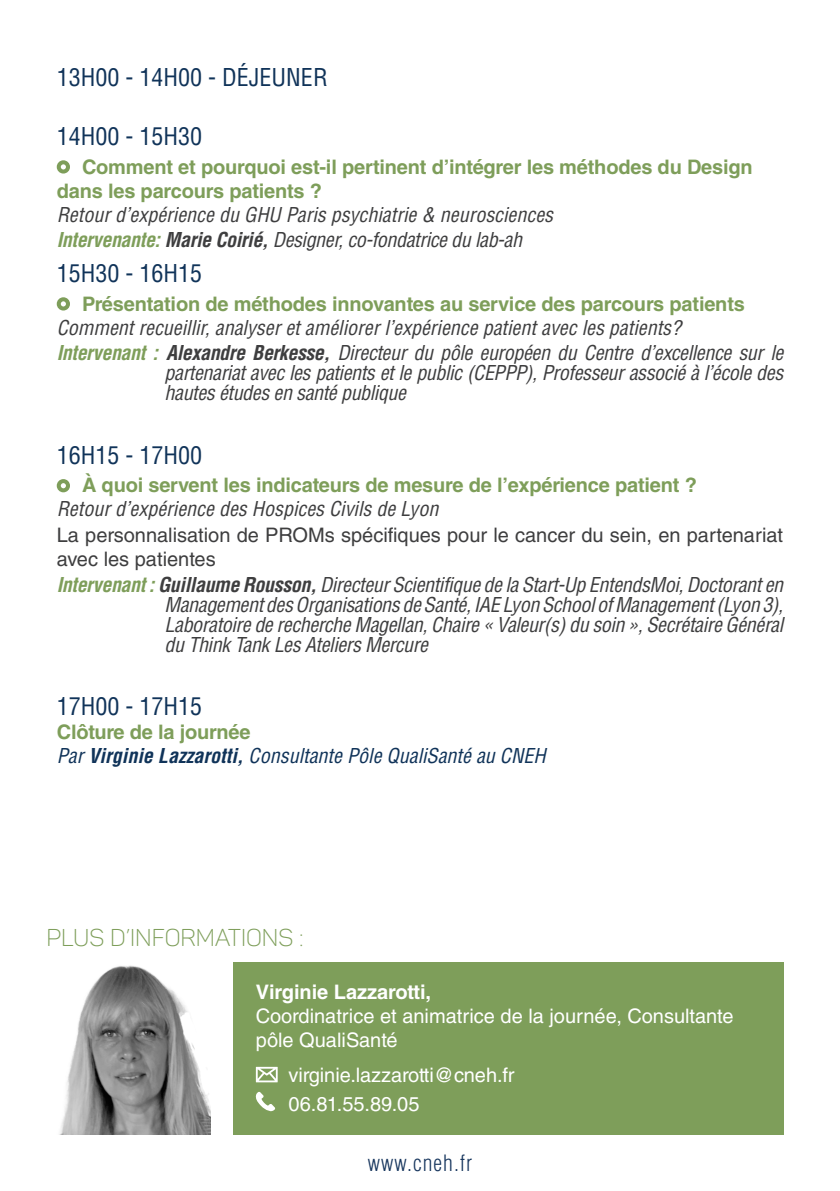
<style>
.page{position:relative;width:840px;height:1191px;background:#fff}
.page>*{position:absolute;margin:0;border:0;box-sizing:border-box;transform-origin:0 0}
.t1{font:condensed 24px "Helvetica LT Std";color:#103359}
.t2{font:24px "Panton Light Caps";color:#7e9e5a}
.DUREE_SESSION_PRIX{font:300 condensed 22px "Helvetica LT Std";letter-spacing:.05em;color:#16355d}
.t3{font:italic condensed 20px/20px "Helvetica LT Std";color:#3e3e3f;text-align:justify}
.t4{font:700 20px/24px "Helvetica LT Std";letter-spacing:-.01em;color:#7e9e5a}
.t5{font:20px/24px "Helvetica LT Std";color:#fff}
.t6{font:20px/24px "Helvetica LT Std";color:#3e3e3f}
.t7{font:italic condensed 20px "Helvetica LT Std";letter-spacing:-.02em;color:#3e3e3f}
.t8{font:italic condensed 20px "Helvetica LT Std";color:#103359}
.t9{font:700 20px "Helvetica LT Std";letter-spacing:-.005em;color:#fff}
.s1{font-weight:700;color:#7e9e5a}
.s2{font-weight:700}
</style>
<div class="page">
<div style="left:233px;top:962px;width:549px;height:172px;background:#7e9e5a"></div>
<svg style="left:256px;top:1066px;width:21px;height:16px"></svg>
<svg style="left:255px;top:1091px;width:20px;height:20px"></svg>
<img style="left:60px;top:965px;width:150px;height:169px">
<div style="left:57px;top:160px;width:13px;height:13px;border:4px solid #7e9e5a;border-radius:50%"></div>
<div style="left:57px;top:297px;width:13px;height:13px;border:4px solid #7e9e5a;border-radius:50%"></div>
<div style="left:57px;top:479px;width:13px;height:13px;border:4px solid #7e9e5a;border-radius:50%"></div>
<p class="t1" style="left:57px;top:62px;width:272px">13H00 - 14H00 - DÉJEUNER</p>
<p class="t1" style="left:57px;top:121px;width:147px">14H00 - 15H30</p>
<p class="t4" style="left:57px;top:154px;width:697px;text-indent:25px">Comment et pourquoi est-il pertinent d’intégrer les méthodes du Design dans les parcours patients ?</p>
<p class="t3" style="left:57px;top:204px;width:497px">Retour d’expérience du GHU Paris psychiatrie &amp; neurosciences</p>
<p class="t7" style="left:57px;top:227px;width:466px"><span class="s1">Intervenante:</span> <span class="s2">Marie Coirié,</span> Designer, co-fondatrice du lab-ah</p>
<p class="t1" style="left:57px;top:258px;width:147px">15H30 - 16H15</p>
<p class="t4" style="left:82px;top:291px;width:664px">Présentation de méthodes innovantes au service des parcours patients</p>
<p class="t3" style="left:57px;top:317px;width:625px">Comment recueillir, analyser et améliorer l’expérience patient avec les patients?</p>
<p class="t3" style="left:164px;top:343px;width:620px;text-indent:-108px"><span class="s1">Intervenant :</span> <span class="s2">Alexandre Berkesse,</span> Directeur du pôle européen du Centre d’excellence sur le partenariat avec les patients et le public (CEPPP), Professeur associé à l’école des hautes études en santé publique</p>
<p class="t1" style="left:57px;top:440px;width:147px">16H15 - 17H00</p>
<p class="t4" style="left:82px;top:473px;width:616px">À quoi servent les indicateurs de mesure de l’expérience patient ?</p>
<p class="t3" style="left:57px;top:499px;width:383px">Retour d’expérience des Hospices Civils de Lyon</p>
<p class="t6" style="left:57px;top:523px;width:727px">La personnalisation de PROMs spécifiques pour le cancer du sein, en partenariat avec les patientes</p>
<p class="t3" style="left:164px;top:574px;width:619px;text-indent:-108px"><span class="s1">Intervenant :</span> <span class="s2">Guillaume Rousson,</span> Directeur Scientifique de la Start-Up EntendsMoi, Doctorant en Management des Organisations de Santé, IAE Lyon School of Management (Lyon 3), Laboratoire de recherche Magellan, Chaire « Valeur(s) du soin », Secrétaire Général du Think Tank Les Ateliers Mercure</p>
<p class="t1" style="left:57px;top:691px;width:147px">17H00 - 17H15</p>
<p class="t4" style="left:57px;top:719px;width:195px">Clôture de la journée</p>
<p class="t8" style="left:57px;top:743px;width:490px">Par <span class="s2">Virginie Lazzarotti,</span> Consultante Pôle QualiSanté au CNEH</p>
<p class="t2" style="left:46px;top:922px;width:259px">PLUS D’INFORMATIONS :</p>
<p class="t9" style="left:256px;top:979px;width:177px">Virginie Lazzarotti,</p>
<p class="t5" style="left:256px;top:1004px;width:479px">Coordinatrice et animatrice de la journée, Consultante pôle QualiSanté</p>
<p class="t5" style="left:288px;top:1063px;width:227px">virginie.lazzarotti@cneh.fr</p>
<p class="t5" style="left:288px;top:1092px;width:132px">06.81.55.89.05</p>
<p class="DUREE_SESSION_PRIX" style="left:367px;top:1148px;width:106px">www.cneh.fr</p>
</div>
